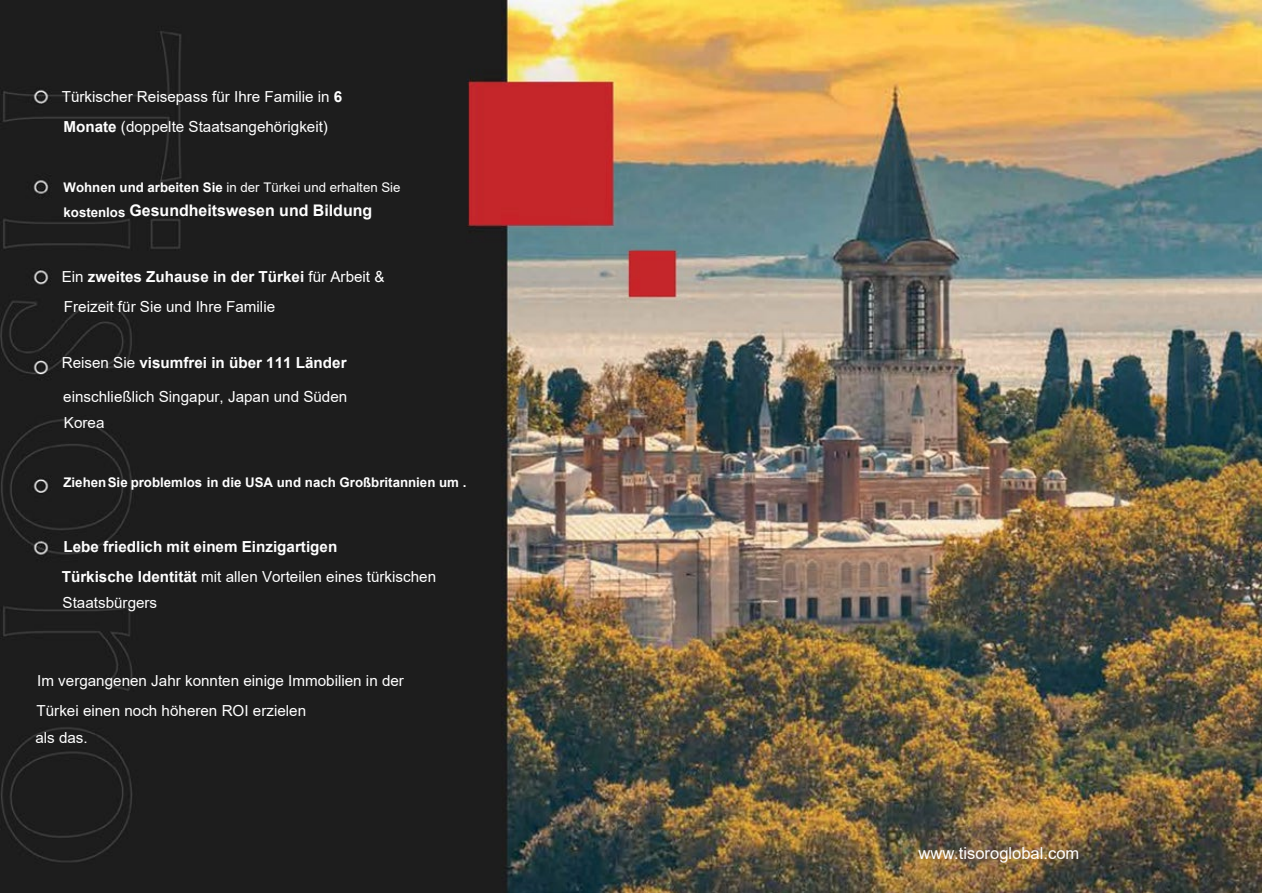
<style>
.page{position:relative;width:1262px;height:893px;background:#fff}
.page>*{position:absolute;margin:0;border:0;box-sizing:border-box;transform-origin:0 0}
.t1{font:16.5px "Arial";color:#fff}
.t2{font:700 15.9px "Arial";color:#fff}
.t3{font:15.15px/26.2px "Arial";color:#fff}
.t4{font:700 15.15px "Arial";color:#fff}
.t5{font:700 13.2px/25.5px "Arial";color:#fff}
.s1{font-weight:700}
.s2{font-weight:400}
</style>
<div class="page">
<img style="left:0;top:0;width:1262px;height:892px">
<p class="t3" style="left:62px;top:83px;width:282px">Türkischer Reisepass für Ihre Familie in <span class="s1">6</span></p>
<p class="t3" style="left:63px;top:113px;width:266px"><span class="s1">Monate</span> (doppelte Staatsangehörigkeit)</p>
<p class="t5" style="left:63px;top:174px;width:338px">Wohnen und arbeiten Sie <span class="s2">in der Türkei und erhalten Sie </span>kostenlos</p>
<p class="t2" style="left:129px;top:200px;width:244px">Gesundheitswesen und Bildung</p>
<p class="t4" style="left:62px;top:266px;width:324px"><span class="s2">Ein</span> zweites Zuhause in der Türkei <span class="s2">für Arbeit &amp;</span></p>
<p class="t3" style="left:64px;top:293px;width:213px">Freizeit für Sie und Ihre Familie</p>
<p class="t4" style="left:62px;top:352px;width:286px"><span class="s2">Reisen Sie</span> visumfrei in über 111 Länder</p>
<p class="t3" style="left:63px;top:383px;width:285px">einschließlich Singapur, Japan und Süden</p>
<p class="t3" style="left:64px;top:409px;width:42px">Korea</p>
<p class="t5" style="left:63px;top:470px;width:404px">ZiehenSie problemlos in die USA und nach Großbritannien um .</p>
<p class="t4" style="left:63px;top:535px;width:275px">Lebe friedlich mit einem Einzigartigen</p>
<p class="t3" style="left:62px;top:563px;width:376px"><span class="s1">Türkische Identität</span> mit allen Vorteilen eines türkischen<br>Staatsbürgers</p>
<p class="t3" style="left:37px;top:666px;width:369px;line-height:30px">Im vergangenen Jahr konnten einige Immobilien in der<br>Türkei einen noch höheren ROI erzielen</p>
<p class="t3" style="left:35px;top:724px;width:54px">als das.</p>
<p class="t1" style="left:918px;top:841px;width:162px">www.tisoroglobal.com</p>
</div>
